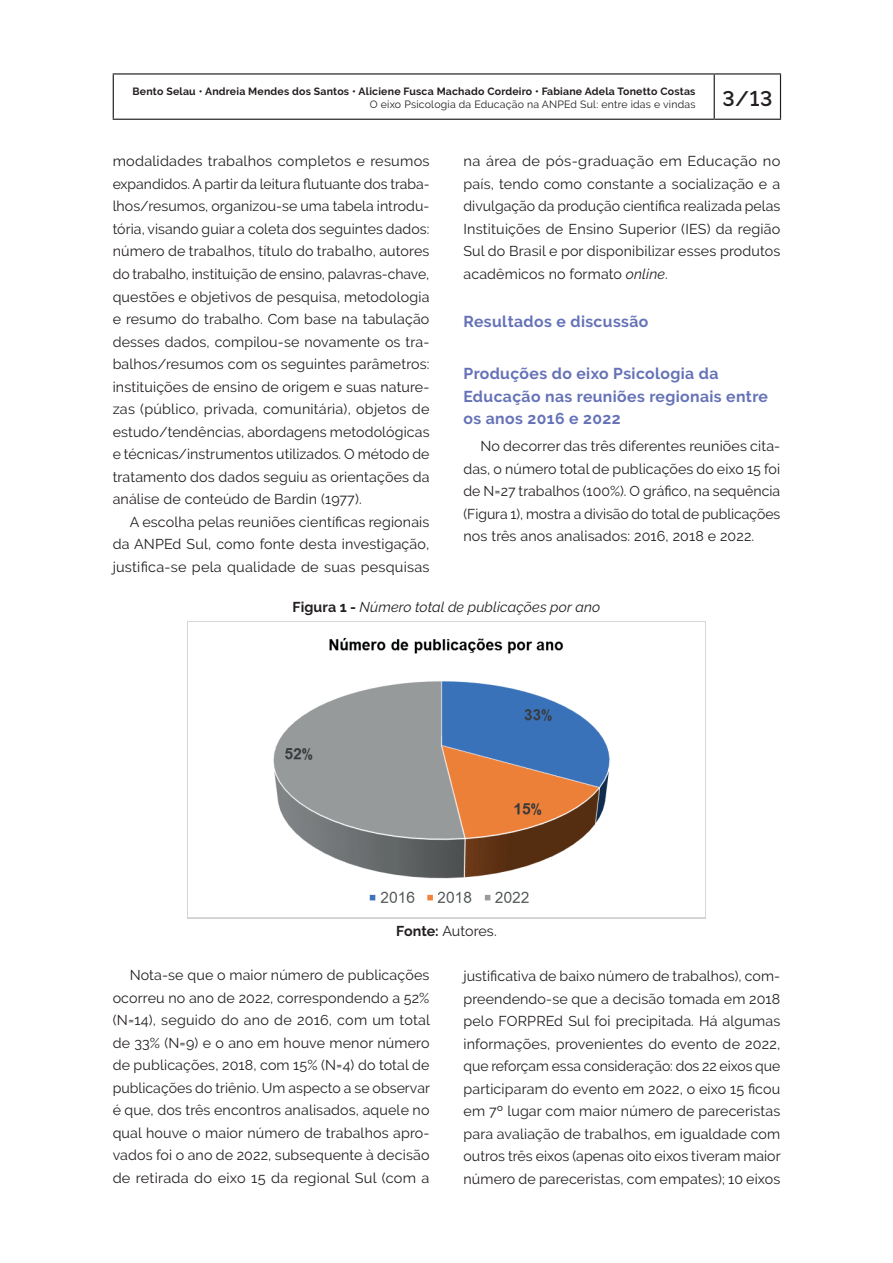
<style>
.page{position:relative;width:893px;height:1263px;background:#fff}
.page>*{position:absolute;margin:0;border:0;box-sizing:border-box;transform-origin:0 0}
.t1{font:600 21px "Raleway";color:#231f20}
.t2{font:700 15.75px/22.5px "Raleway";letter-spacing:.025em;color:#6572b7}
.t3{font:14.25px/22.5px "Raleway";letter-spacing:.01em;color:#231f20;text-align:justify}
.t4{font:italic 14.25px "Raleway";letter-spacing:.01em;color:#231f20}
.t5{font:700 10.5px "Raleway";letter-spacing:.02em;color:#231f20}
.t6{font:10.5px "Raleway";letter-spacing:.02em;color:#231f20}
.s1{font-style:italic}
.s2{font-weight:700;font-style:normal}
.s3{font-weight:700}
</style>
<div class="page">
<hr style="left:714px;top:75px;width:1px;height:44px;background:#231f20">
<hr style="left:113px;top:73px;width:601px;height:2px;background:#231f20">
<hr style="left:113px;top:75px;width:1px;height:44px;background:#231f20">
<hr style="left:714px;top:73px;width:67px;height:2px;background:#231f20">
<hr style="left:780px;top:75px;width:1px;height:44px;background:#231f20">
<hr style="left:113px;top:119px;width:601px;height:1px;background:#231f20">
<hr style="left:714px;top:119px;width:67px;height:1px;background:#231f20">
<img style="left:187px;top:621px;width:519px;height:297px">
<p class="t5" style="left:133px;top:85px;width:564px">Bento Selau • Andreia Mendes dos Santos • Aliciene Fusca Machado Cordeiro • Fabiane Adela Tonetto Costas</p>
<p class="t6" style="left:370px;top:98px;width:327px">O eixo Psicologia da Educação na ANPEd Sul: entre idas e vindas</p>
<h1 class="t1" style="left:722px;top:87px;width:51px">3/13</h1>
<p class="t3" style="left:113px;top:150px;width:318px">modalidades trabalhos completos e resumos expandidos. A partir da leitura flutuante dos traba&shy;lhos/resumos, organizou-se uma tabela introdu&shy;tória, visando guiar a coleta dos seguintes dados: número de trabalhos, título do trabalho, autores do trabalho, instituição de ensino, palavras-chave, questões e objetivos de pesquisa, metodologia e resumo do trabalho. Com base na tabulação desses dados, compilou-se novamente os tra&shy;balhos/resumos com os seguintes parâmetros: instituições de ensino de origem e suas nature&shy;zas (público, privada, comunitária), objetos de estudo/tendências, abordagens metodológicas e técnicas/instrumentos utilizados. O método de tratamento dos dados seguiu as orientações da análise de conteúdo de Bardin (1977).</p>
<p class="t3" style="left:113px;top:510px;width:318px;text-indent:17px">A escolha pelas reuniões científicas regionais da ANPEd Sul, como fonte desta investigação, justifica-se pela qualidade de suas pesquisas</p>
<p class="t3" style="left:463px;top:150px;width:318px">na área de pós-graduação em Educação no país, tendo como constante a socialização e a divulgação da produção científica realizada pelas Instituições de Ensino Superior (IES) da região Sul do Brasil e por disponibilizar esses produtos acadêmicos no formato <span class="s1">online</span>.</p>
<p class="t2" style="left:463px;top:310px;width:186px">Resultados e discussão</p>
<p class="t2" style="left:463px;top:363px;width:306px">Produções do eixo Psicologia da<br>Educação nas reuniões regionais entre os anos 2016 e 2022</p>
<p class="t3" style="left:463px;top:435px;width:318px;text-indent:17px">No decorrer das três diferentes reuniões cita&shy;das, o número total de publicações do eixo 15 foi de N=27 trabalhos (100%). O gráfico, na sequência (Figura 1), mostra a divisão do total de publicações nos três anos analisados: 2016, 2018 e 2022.</p>
<p class="t4" style="left:292px;top:599px;width:309px"><span class="s2">Figura 1 -</span> Número total de publicações por ano</p>
<p class="t3" style="left:396px;top:920px;width:102px"><span class="s3">Fonte:</span> Autores.</p>
<p class="t3" style="left:113px;top:964px;width:319px;text-indent:17px">Nota-se que o maior número de publicações ocorreu no ano de 2022, correspondendo a 52% (N=14), seguido do ano de 2016, com um total de 33% (N=9) e o ano em houve menor número de publicações, 2018, com 15% (N=4) do total de publicações do triênio. Um aspecto a se observar é que, dos três encontros analisados, aquele no qual houve o maior número de trabalhos apro&shy;vados foi o ano de 2022, subsequente à decisão de retirada do eixo 15 da regional Sul (com a</p>
<p class="t3" style="left:463px;top:965px;width:319px">justificativa de baixo número de trabalhos), com&shy;preendendo-se que a decisão tomada em 2018 pelo FORPREd Sul foi precipitada. Há algumas informações, provenientes do evento de 2022, que reforçam essa consideração: dos 22 eixos que participaram do evento em 2022, o eixo 15 ficou em 7º lugar com maior número de pareceristas para avaliação de trabalhos, em igualdade com outros três eixos (apenas oito eixos tiveram maior número de pareceristas, com empates); 10 eixos</p>
</div>
